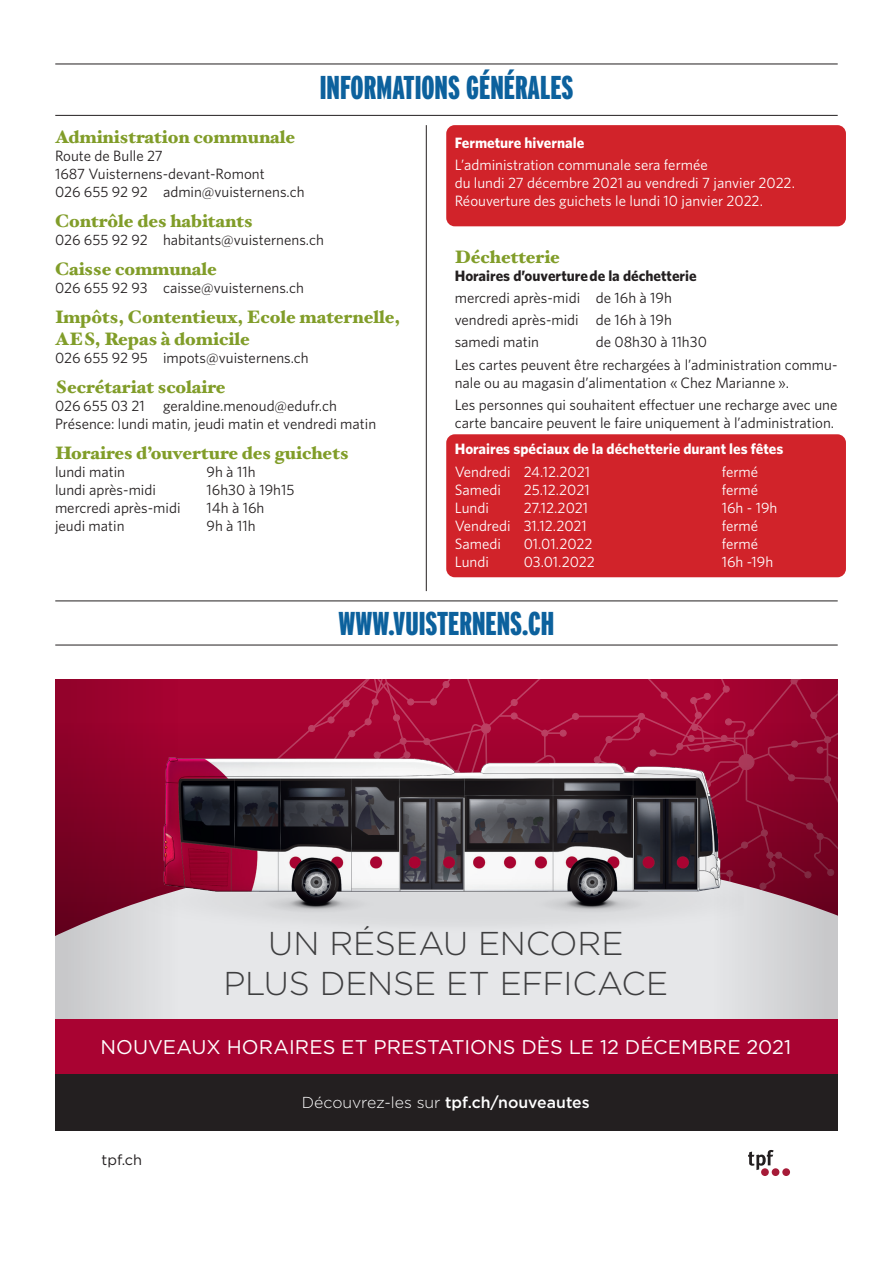
<style>
.page{position:relative;width:893px;height:1263px;background:#fff}
.page>*{position:absolute;margin:0;border:0;box-sizing:border-box;transform-origin:0 0}
.A_title{font:900 33px "Interstate Compressed";color:#0c619d}
.t1{font:300 33px/39.6px "Gotham";letter-spacing:-.005em;color:#3e3e3f;text-align:center}
.t2{font:19.8px "Gotham";letter-spacing:.005em;color:#fff}
.A_intro_grid{font:900 18px/21.6px "Hoefler Text";color:#819d29}
.t3{font:500 15.9px "Gotham";color:#fff}
.A_text_just_grid_no{font:15px "Whitney";color:#231f20}
.A_text_just_grid_spa{font:15px/18px "Whitney";color:#231f20}
.A_text_just_grid_spa-2{font:15px/18px "Whitney";color:#fff}
.A_text_just_grid_spa-3{font:700 15px "Whitney";color:#fff}
.A_text_just_grid_spa-4{font:700 15px "Whitney";color:#231f20}
.t4{font:14.55px "Gotham";color:#231f20}
.s1{font-weight:300}
</style>
<div class="page">
<div style="left:446px;top:434px;width:400px;height:143px;background:#d1232a;border-radius:9px"></div>
<div style="left:446px;top:125px;width:400px;height:101px;background:#d1232a;border-radius:9px"></div>
<hr style="left:55px;top:645px;width:783px;height:1px;background:#231f20">
<hr style="left:55px;top:601px;width:783px;height:1px;background:#231f20">
<hr style="left:426px;top:125px;width:1px;height:466px;background:#231f20">
<hr style="left:55px;top:115px;width:783px;height:1px;background:#231f20">
<hr style="left:55px;top:64px;width:783px;height:1px;background:#231f20">
<svg style="left:55px;top:679px;width:155px;height:339px"></svg>
<img style="left:140px;top:742px;width:94px;height:248px">
<div style="left:55px;top:1018px;width:782px;height:57px;background:#a90332"></div>
<div style="left:55px;top:1075px;width:782px;height:56px;background:#231f20"></div>
<svg style="left:234px;top:679px;width:604px;height:497px"></svg>
<p class="A_title" style="left:320px;top:69px;width:255px">INFORMATIONS GÉNÉRALES</p>
<p class="A_intro_grid" style="left:55px;top:126px;width:242px">Administration communale</p>
<p class="A_text_just_grid_no" style="left:55px;top:146px;width:109px">Route de Bulle 27</p>
<p class="A_text_just_grid_no" style="left:55px;top:164px;width:211px">1687 Vuisternens-devant-Romont</p>
<p class="A_text_just_grid_no" style="left:55px;top:182px;width:251px">026 655 92 92 admin@vuisternens.ch</p>
<p class="A_intro_grid" style="left:55px;top:210px;width:199px">Contrôle des habitants</p>
<p class="A_text_just_grid_no" style="left:55px;top:230px;width:270px">026 655 92 92 habitants@vuisternens.ch</p>
<p class="A_intro_grid" style="left:55px;top:258px;width:163px">Caisse communale</p>
<p class="A_text_just_grid_no" style="left:55px;top:278px;width:250px">026 655 92 93 caisse@vuisternens.ch</p>
<p class="A_intro_grid" style="left:55px;top:306px;width:347px">Impôts, Contentieux, Ecole maternelle,<br>AES, Repas à domicile</p>
<p class="A_text_just_grid_no" style="left:55px;top:348px;width:255px">026 655 92 95 impots@vuisternens.ch</p>
<p class="A_intro_grid" style="left:55px;top:376px;width:172px">Secrétariat scolaire</p>
<p class="A_text_just_grid_no" style="left:55px;top:396px;width:283px">026 655 03 21 geraldine.menoud@edufr.ch</p>
<p class="A_text_just_grid_no" style="left:55px;top:414px;width:323px">Présence: lundi matin, jeudi matin et vendredi matin</p>
<p class="A_intro_grid" style="left:55px;top:442px;width:295px">Horaires d’ouverture des guichets</p>
<p class="A_text_just_grid_no" style="left:55px;top:462px;width:71px">lundi matin</p>
<p class="A_text_just_grid_no" style="left:207px;top:462px;width:50px">9h à 11h</p>
<p class="A_text_just_grid_no" style="left:55px;top:480px;width:102px">lundi après-midi</p>
<p class="A_text_just_grid_no" style="left:207px;top:480px;width:89px">16h30 à 19h15</p>
<p class="A_text_just_grid_no" style="left:55px;top:498px;width:127px">mercredi après-midi</p>
<p class="A_text_just_grid_no" style="left:207px;top:498px;width:59px">14h à 16h</p>
<p class="A_text_just_grid_no" style="left:55px;top:516px;width:71px">jeudi matin</p>
<p class="A_text_just_grid_no" style="left:207px;top:516px;width:50px">9h à 11h</p>
<p class="A_text_just_grid_spa-3" style="left:455px;top:132px;width:131px">Fermeture hivernale</p>
<p class="A_text_just_grid_spa-2" style="left:455px;top:155px;width:342px">L’administration communale sera fermée<br>du lundi 27 décembre 2021 au vendredi 7 janvier 2022.<br>Réouverture des guichets le lundi 10 janvier 2022.</p>
<p class="A_intro_grid" style="left:455px;top:246px;width:107px">Déchetterie</p>
<p class="A_text_just_grid_spa-4" style="left:455px;top:265px;width:244px">Horaires d’ouverture de la déchetterie</p>
<p class="A_text_just_grid_spa" style="left:455px;top:288px;width:219px">mercredi après-midi de 16h à 19h</p>
<p class="A_text_just_grid_spa" style="left:455px;top:311px;width:219px">vendredi après-midi de 16h à 19h</p>
<p class="A_text_just_grid_spa" style="left:455px;top:333px;width:86px">samedi matin</p>
<p class="A_text_just_grid_spa" style="left:596px;top:333px;width:113px">de 08h30 à 11h30</p>
<p class="A_text_just_grid_spa" style="left:455px;top:355px;width:384px">Les cartes peuvent être rechargées à l’administration commu&shy;nale ou au magasin d’alimentation « Chez Marianne ».</p>
<p class="A_text_just_grid_spa" style="left:455px;top:395px;width:384px">Les personnes qui souhaitent effectuer une recharge avec une carte bancaire peuvent le faire uniquement à l’administration.</p>
<p class="A_text_just_grid_spa-3" style="left:455px;top:439px;width:330px">Horaires spéciaux de la déchetterie durant les fêtes</p>
<p class="A_text_just_grid_spa-2" style="left:455px;top:462px;width:137px">Vendredi 24.12.2021</p>
<p class="A_text_just_grid_spa-2" style="left:722px;top:462px;width:38px">fermé</p>
<p class="A_text_just_grid_spa-2" style="left:455px;top:480px;width:48px">Samedi</p>
<p class="A_text_just_grid_spa-2" style="left:524px;top:480px;width:67px">25.12.2021</p>
<p class="A_text_just_grid_spa-2" style="left:722px;top:480px;width:38px">fermé</p>
<p class="A_text_just_grid_spa-2" style="left:455px;top:498px;width:36px">Lundi</p>
<p class="A_text_just_grid_spa-2" style="left:524px;top:498px;width:66px">27.12.2021</p>
<p class="A_text_just_grid_spa-2" style="left:722px;top:498px;width:57px">16h - 19h</p>
<p class="A_text_just_grid_spa-2" style="left:455px;top:516px;width:134px">Vendredi 31.12.2021</p>
<p class="A_text_just_grid_spa-2" style="left:722px;top:516px;width:38px">fermé</p>
<p class="A_text_just_grid_spa-2" style="left:455px;top:534px;width:48px">Samedi</p>
<p class="A_text_just_grid_spa-2" style="left:524px;top:534px;width:70px">01.01.2022</p>
<p class="A_text_just_grid_spa-2" style="left:722px;top:534px;width:38px">fermé</p>
<p class="A_text_just_grid_spa-2" style="left:455px;top:552px;width:36px">Lundi</p>
<p class="A_text_just_grid_spa-2" style="left:524px;top:552px;width:73px">03.01.2022</p>
<p class="A_text_just_grid_spa-2" style="left:722px;top:552px;width:53px">16h -19h</p>
<p class="A_title" style="left:339px;top:605px;width:217px">WWW.VUISTERNENS.CH</p>
<p class="t1" style="left:223px;top:923px;width:446px">UN RÉSEAU ENCORE<br>PLUS DENSE ET EFFICACE</p>
<p class="t2" style="left:100px;top:1034px;width:692px">NOUVEAUX HORAIRES ET PRESTATIONS DÈS LE 12 DÉCEMBRE 2021</p>
<p class="t4" style="left:102px;top:1151px;width:42px">tpf.ch</p>
<p class="t3" style="left:302px;top:1092px;width:289px"><span class="s1">Découvrez-les sur</span> tpf.ch/nouveautes</p>
</div>
